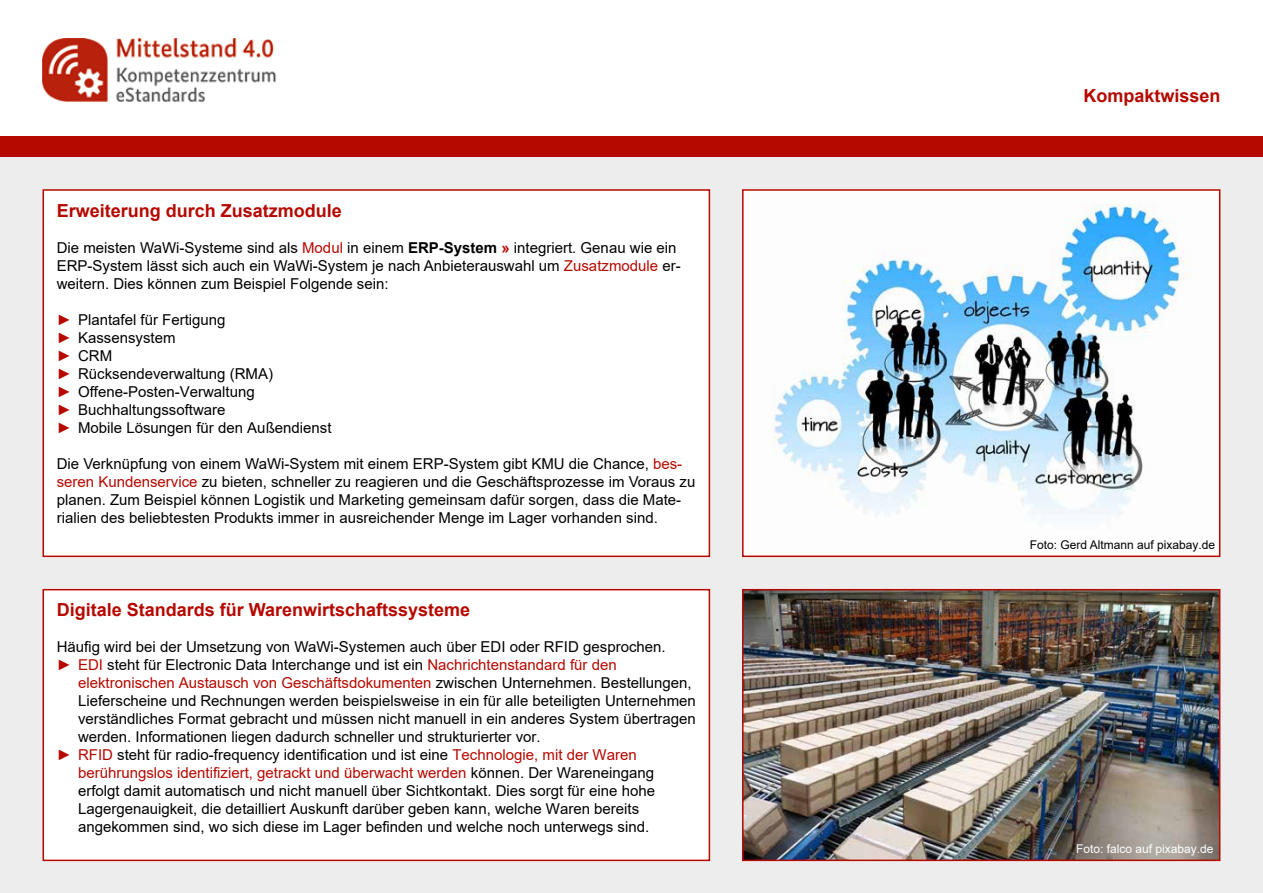
<style>
.page{position:relative;width:1263px;height:893px;background:#fff}
.page>*{position:absolute;margin:0;border:0;box-sizing:border-box;transform-origin:0 0}
.t1{font:700 18px "Arial";color:#b50900}
.t2{font:15px/18px "Arial";color:#000}
.t3{font:15px "Arial";color:#b50900}
.t4{font:12px "Arial";color:#000}
.t5{font:12px "Arial";color:#fff}
.s1{color:#b50900}
.s2{font-weight:700}
.s3{font-weight:700;color:#b50900}
.s4{color:#000}
</style>
<div class="page">
<div style="left:0;top:136px;width:1263px;height:21px;background:#b50900"></div>
<div style="left:0;top:157px;width:1263px;height:736px;background:#ededed"></div>
<div style="left:43px;top:190px;width:666px;height:366px;background:#fff"></div>
<div style="left:43px;top:189px;width:667px;height:368px;border:2px solid #b50900"></div>
<div style="left:43px;top:590px;width:666px;height:270px;background:#fff"></div>
<div style="left:43px;top:589px;width:667px;height:272px;border:2px solid #b50900"></div>
<img style="left:43px;top:38px;width:234px;height:64px">
<img style="left:745px;top:192px;width:472px;height:362px">
<div style="left:742px;top:189px;width:478px;height:368px;border:2px solid #b50900"></div>
<img style="left:745px;top:592px;width:472px;height:266px">
<div style="left:742px;top:589px;width:478px;height:272px;border:2px solid #b50900"></div>
<p class="t1" style="left:57px;top:198px;width:287px">Erweiterung durch Zusatzmodule</p>
<p class="t2" style="left:57px;top:238px;width:625px">Die meisten WaWi-Systeme sind als <span class="s1">Modul</span> in einem <span class="s2">ERP-System</span> <span class="s3">»</span> integriert. Genau wie ein<br>ERP-System lässt sich auch ein WaWi-System je nach Anbieterauswahl um <span class="s1">Zusatzmodule</span> er&shy;weitern. Dies können zum Beispiel Folgende sein:</p>
<p class="t2" style="left:57px;top:310px;width:276px"><span class="s1">►</span> Plantafel für Fertigung<br><span class="s1">►</span> Kassensystem<br><span class="s1">►</span> CRM<br><span class="s1">►</span> Rücksendeverwaltung (RMA)<br><span class="s1">►</span> Offene-Posten-Verwaltung<br><span class="s1">►</span> Buchhaltungssoftware<br><span class="s1">►</span> Mobile Lösungen für den Außendienst</p>
<p class="t2" style="left:57px;top:454px;width:640px">Die Verknüpfung von einem WaWi-System mit einem ERP-System gibt KMU die Chance, <span class="s1">bes&shy;seren Kundenservice</span> zu bieten, schneller zu reagieren und die Geschäftsprozesse im Voraus zu planen. Zum Beispiel können Logistik und Marketing gemeinsam dafür sorgen, dass die Mate&shy;rialien des beliebtesten Produkts immer in ausreichender Menge im Lager vorhanden sind.</p>
<p class="t1" style="left:57px;top:597px;width:415px">Digitale Standards für Warenwirtschaftssysteme</p>
<p class="t2" style="left:57px;top:638px;width:610px">Häufig wird bei der Umsetzung von WaWi-Systemen auch über EDI oder RFID gesprochen. <span class="s1">► EDI</span> steht für Electronic Data Interchange und ist ein <span class="s1">Nachrichtenstandard für den</span></p>
<p class="t3" style="left:78px;top:673px;width:615px">elektronischen Austausch von Geschäftsdokumenten <span class="s4">zwischen Unternehmen. Bestellungen,</span></p>
<p class="t2" style="left:78px;top:692px;width:619px">Lieferscheine und Rechnungen werden beispielsweise in ein für alle beteiligten Unternehmen</p>
<p class="t2" style="left:78px;top:710px;width:619px">verständliches Format gebracht und müssen nicht manuell in ein anderes System übertragen</p>
<p class="t2" style="left:78px;top:728px;width:464px">werden. Informationen liegen dadurch schneller und strukturierter vor.</p>
<p class="t2" style="left:57px;top:746px;width:581px"><span class="s1">► RFID</span> steht für radio-frequency identification und ist eine <span class="s1">Technologie, mit der Waren</span></p>
<p class="t3" style="left:78px;top:763px;width:578px">berührungslos identifiziert, getrackt und überwacht werden <span class="s4">können. Der Wareneingang</span></p>
<p class="t2" style="left:78px;top:782px;width:578px">erfolgt damit automatisch und nicht manuell über Sichtkontakt. Dies sorgt für eine hohe</p>
<p class="t2" style="left:78px;top:800px;width:563px">Lagergenauigkeit, die detailliert Auskunft darüber geben kann, welche Waren bereits</p>
<p class="t2" style="left:78px;top:818px;width:573px">angekommen sind, wo sich diese im Lager befinden und welche noch unterwegs sind.</p>
<p class="t1" style="left:1083px;top:83px;width:139px">Kompaktwissen</p>
<p class="t4" style="left:1030px;top:537px;width:187px">Foto: Gerd Altmann auf pixabay.de</p>
<p class="t5" style="left:1076px;top:841px;width:139px">Foto: falco auf pixabay.de</p>
</div>
